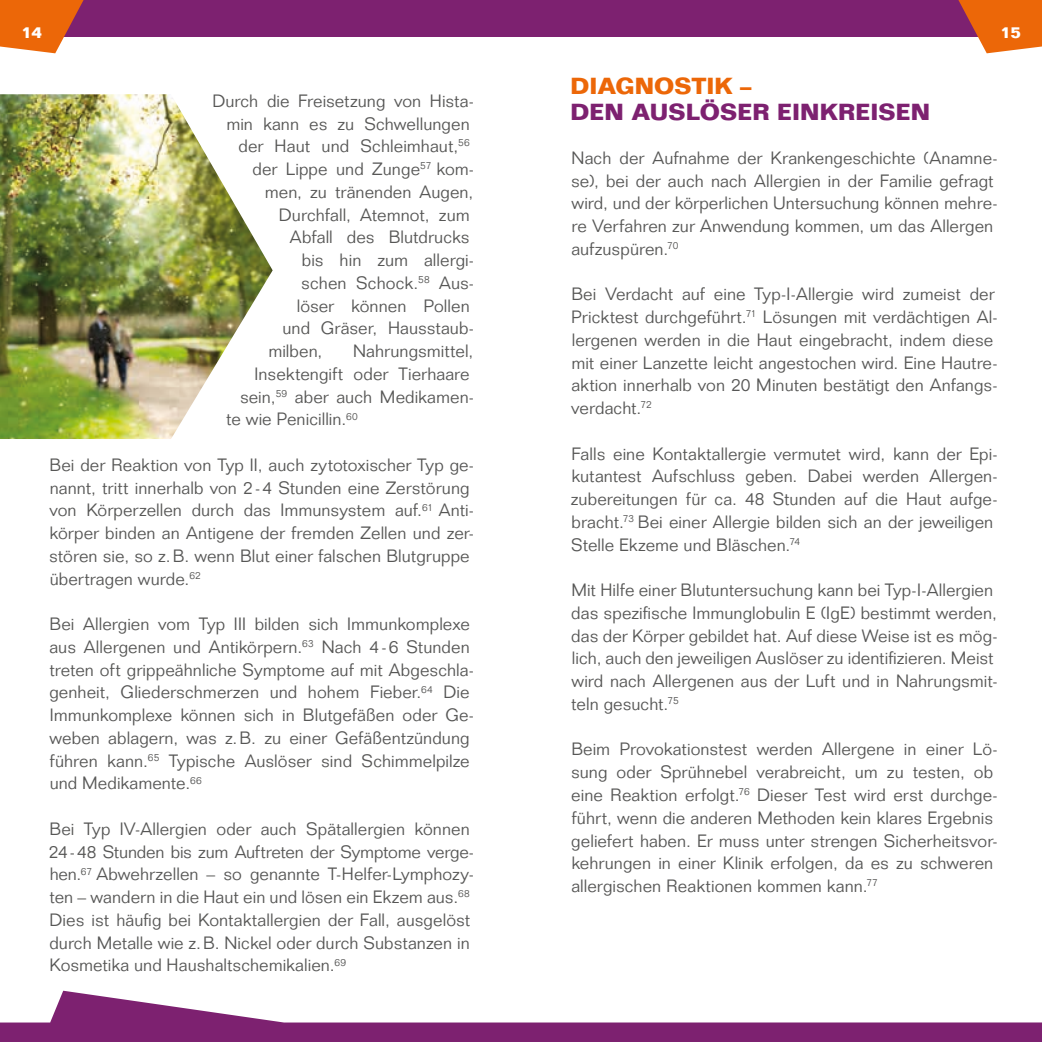
<style>
.page{position:relative;width:1042px;height:1042px;background:#fff}
.page>*{position:absolute;margin:0;border:0;box-sizing:border-box;transform-origin:0 0}
.t1{font:700 22.75px "Folio";letter-spacing:.005em;color:#7d2170}
.t2{font:700 22.75px "Folio";color:#ec6708}
.t3{font:300 17.5px/22.8px "Folio Std";letter-spacing:.005em;color:#575756}
.t4{font:700 15.75px "Folio";color:#fff}
</style>
<div class="page">
<svg style="left:0;top:990px;width:1042px;height:52px"></svg>
<img style="left:0;top:94px;width:273px;height:345px">
<div style="left:0;top:0;width:1042px;height:36px;background:#7d2170"></div>
<svg style="left:0;top:0;width:84px;height:53px"></svg>
<svg style="left:958px;top:0;width:84px;height:53px"></svg>
<p class="t4" style="left:21px;top:23px;width:22px">14</p>
<p class="t4" style="left:1000px;top:23px;width:22px">15</p>
<p class="t3" style="left:212px;top:89px;width:263px">Durch die Freisetzung von Hista-</p>
<p class="t3" style="left:226px;top:112px;width:245px">min kann es zu Schwellungen</p>
<p class="t3" style="left:238px;top:135px;width:233px">der Haut und Schleimhaut,<sup>56</sup></p>
<p class="t3" style="left:252px;top:158px;width:223px">der Lippe und Zunge<sup>57</sup> kom-</p>
<p class="t3" style="left:265px;top:180px;width:210px">men, zu tränenden Augen,</p>
<p class="t3" style="left:279px;top:203px;width:192px">Durchfall, Atemnot, zum</p>
<p class="t3" style="left:290px;top:226px;width:181px">Abfall des Blutdrucks</p>
<p class="t3" style="left:302px;top:249px;width:174px">bis hin zum allergi-</p>
<p class="t3" style="left:301px;top:271px;width:174px">schen Schock.<sup>58</sup> Aus-</p>
<p class="t3" style="left:297px;top:294px;width:175px">löser können Pollen</p>
<p class="t3" style="left:282px;top:317px;width:193px">und Gräser, Hausstaub-</p>
<p class="t3" style="left:268px;top:340px;width:56px">milben,</p>
<p class="t3" style="left:353px;top:340px;width:122px">Nahrungsmittel,</p>
<p class="t3" style="left:255px;top:362px;width:217px">Insektengift oder Tierhaare</p>
<p class="t3" style="left:240px;top:385px;width:235px">sein,<sup>59</sup> aber auch Medikamen-</p>
<p class="t3" style="left:226px;top:408px;width:133px">te wie Penicillin.<sup>60</sup></p>
<p class="t3" style="left:49px;top:453px;width:426px">Bei der Reaktion von Typ II, auch zytotoxischer Typ ge&shy;nannt, tritt innerhalb von 2-4 Stunden eine Zerstörung von Körperzellen durch das Immunsystem auf.<sup>61</sup> Anti&shy;körper binden an Antigene der fremden Zellen und zer&shy;stören sie, so z.B. wenn Blut einer falschen Blutgruppe übertragen wurde.<sup>62</sup></p>
<p class="t3" style="left:49px;top:613px;width:426px">Bei Allergien vom Typ III bilden sich Immunkomplexe aus Allergenen und Antikörpern.<sup>63</sup> Nach 4-6 Stunden treten oft grippeähnliche Symptome auf mit Abgeschla&shy;genheit, Gliederschmerzen und hohem Fieber.<sup>64</sup> Die Immunkomplexe können sich in Blutgefäßen oder Ge&shy;weben ablagern, was z.B. zu einer Gefäßentzündung führen kann.<sup>65</sup> Typische Auslöser sind Schimmelpilze und Medikamente.<sup>66</sup></p>
<p class="t3" style="left:49px;top:817px;width:427px">Bei Typ IV-Allergien oder auch Spätallergien können 24-48 Stunden bis zum Auftreten der Symptome verge&shy;hen.<sup>67</sup> Abwehrzellen – so genannte T-Helfer-Lymphozy&shy;ten – wandern in die Haut ein und lösen ein Ekzem aus.<sup>68<br></sup>Dies ist häufig bei Kontaktallergien der Fall, ausgelöst durch Metalle wie z.B. Nickel oder durch Substanzen in Kosmetika und Haushaltschemikalien.<sup>69</sup></p>
<h1 class="t2" style="left:570px;top:72px;width:183px">DIAGNOSTIK –</h1>
<h1 class="t1" style="left:570px;top:98px;width:361px">DEN AUSLÖSER EINKREISEN</h1>
<p class="t3" style="left:571px;top:146px;width:428px">Nach der Aufnahme der Krankengeschichte (Anamne&shy;se), bei der auch nach Allergien in der Familie gefragt wird, und der körperlichen Untersuchung können mehre&shy;re Verfahren zur Anwendung kommen, um das Allergen aufzuspüren.<sup>70</sup></p>
<p class="t3" style="left:571px;top:283px;width:428px">Bei Verdacht auf eine Typ-I-Allergie wird zumeist der Pricktest durchgeführt.<sup>71</sup> Lösungen mit verdächtigen Al&shy;lergenen werden in die Haut eingebracht, indem diese mit einer Lanzette leicht angestochen wird. Eine Hautre&shy;aktion innerhalb von 20 Minuten bestätigt den Anfangs&shy;verdacht.<sup>72</sup></p>
<p class="t3" style="left:571px;top:442px;width:428px">Falls eine Kontaktallergie vermutet wird, kann der Epi&shy;kutantest Aufschluss geben. Dabei werden Allergen&shy;zubereitungen für ca. 48 Stunden auf die Haut aufge&shy;bracht.<sup>73</sup> Bei einer Allergie bilden sich an der jeweiligen Stelle Ekzeme und Bläschen.<sup>74</sup></p>
<p class="t3" style="left:571px;top:579px;width:428px">Mit Hilfe einer Blutuntersuchung kann bei Typ-I-Allergien das spezifische Immunglobulin E (IgE) bestimmt werden, das der Körper gebildet hat. Auf diese Weise ist es mög&shy;lich, auch den jeweiligen Auslöser zu identifizieren. Meist wird nach Allergenen aus der Luft und in Nahrungsmit&shy;teln gesucht.<sup>75</sup></p>
<p class="t3" style="left:571px;top:738px;width:428px">Beim Provokationstest werden Allergene in einer Lö&shy;sung oder Sprühnebel verabreicht, um zu testen, ob eine Reaktion erfolgt.<sup>76</sup> Dieser Test wird erst durchge&shy;führt, wenn die anderen Methoden kein klares Ergebnis geliefert haben. Er muss unter strengen Sicherheitsvor&shy;kehrungen in einer Klinik erfolgen, da es zu schweren allergischen Reaktionen kommen kann.<sup>77</sup></p>
</div>
